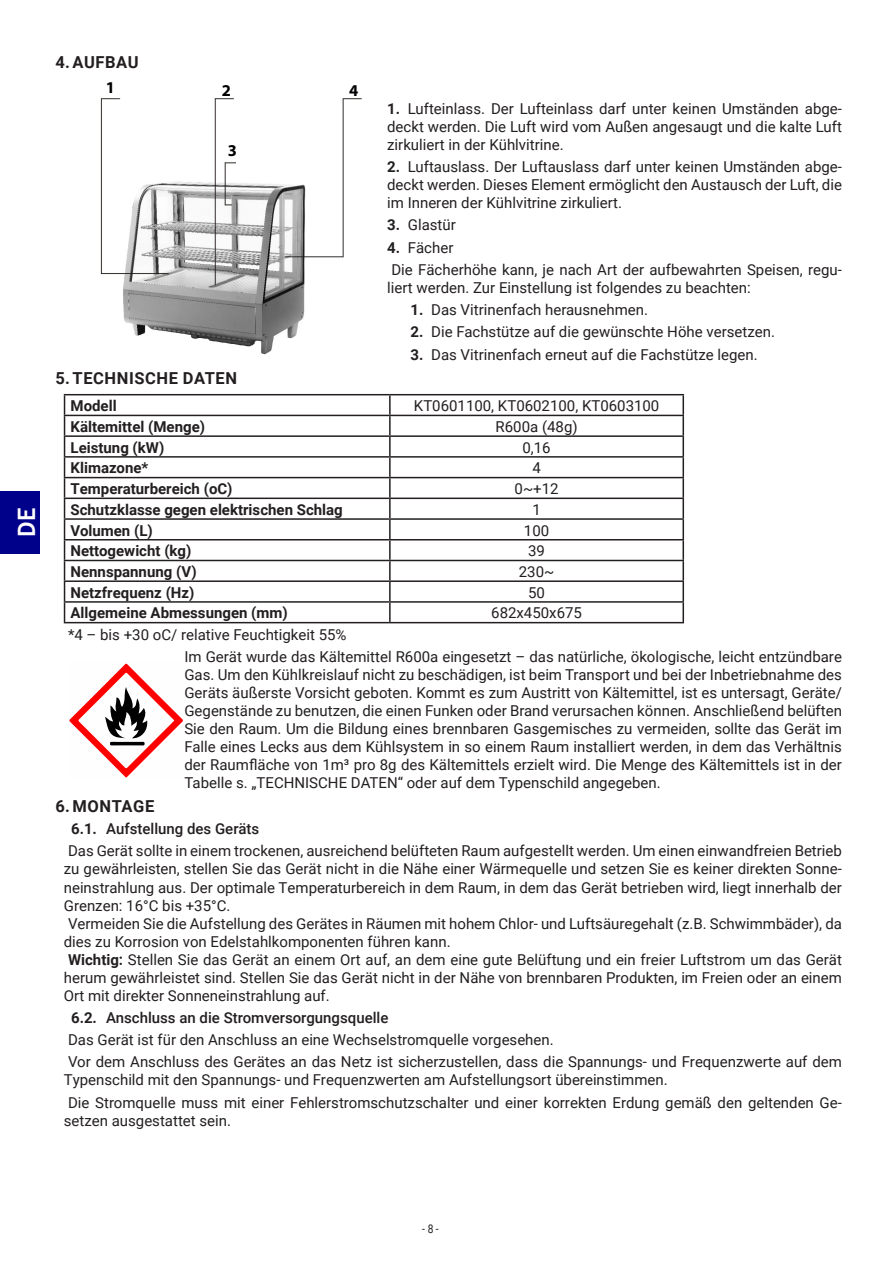
<style>
.page{position:relative;width:893px;height:1263px;background:#fff}
.page>*{position:absolute;margin:0;border:0;box-sizing:border-box;transform-origin:0 0}
.t1{font:700 24px "Trebuchet MS";color:#fff}
.t2{font:700 16.5px "Roboto";letter-spacing:.035em;color:#231f20}
.t3{font:700 16.5px "Myriad Pro";color:#000}
.Tekst_podstawowy{font:15px/18px "Roboto";color:#231f20;text-align:justify}
.Tabela_opisy_Bold{font:700 15px "Roboto";color:#231f20}
.Tabela_zawartość{font:15px "Roboto";color:#231f20}
.t4{font:500 15px "Roboto";color:#231f20}
.t5{font:12px "Roboto";color:#231f20;scale:.86 1}
.s1{font-weight:700}
</style>
<div class="page">
<div style="left:0;top:491px;width:39px;height:62px;background:#00018a"></div>
<img style="left:100px;top:98px;width:262px;height:257px">
<div style="left:234px;top:93px;width:95px;height:49px;background:#fff"></div>
<div style="left:121px;top:93px;width:89px;height:68px;background:#fff"></div>
<div style="left:236px;top:155px;width:52px;height:15px;background:#fff"></div>
<hr style="left:64px;top:394px;width:326px;height:1px;background:#231f20">
<hr style="left:390px;top:394px;width:294px;height:1px;background:#231f20">
<hr style="left:389px;top:395px;width:2px;height:20px;background:#231f20">
<hr style="left:682px;top:395px;width:2px;height:20px;background:#231f20">
<hr style="left:64px;top:415px;width:326px;height:1px;background:#231f20">
<hr style="left:390px;top:415px;width:294px;height:1px;background:#231f20">
<hr style="left:64px;top:435px;width:326px;height:2px;background:#231f20">
<hr style="left:390px;top:435px;width:294px;height:2px;background:#231f20">
<hr style="left:64px;top:456px;width:326px;height:2px;background:#231f20">
<hr style="left:390px;top:456px;width:294px;height:2px;background:#231f20">
<svg style="left:389px;top:416px;width:2px;height:61px"></svg>
<svg style="left:682px;top:416px;width:2px;height:61px"></svg>
<hr style="left:64px;top:477px;width:326px;height:1px;background:#231f20">
<hr style="left:390px;top:477px;width:294px;height:1px;background:#231f20">
<hr style="left:389px;top:478px;width:2px;height:20px;background:#231f20">
<hr style="left:682px;top:478px;width:2px;height:20px;background:#231f20">
<hr style="left:64px;top:498px;width:326px;height:1px;background:#231f20">
<hr style="left:390px;top:498px;width:294px;height:1px;background:#231f20">
<hr style="left:64px;top:518px;width:326px;height:2px;background:#231f20">
<hr style="left:390px;top:518px;width:294px;height:2px;background:#231f20">
<svg style="left:389px;top:499px;width:2px;height:40px"></svg>
<svg style="left:682px;top:499px;width:2px;height:40px"></svg>
<hr style="left:64px;top:539px;width:326px;height:1px;background:#231f20">
<hr style="left:390px;top:539px;width:294px;height:1px;background:#231f20">
<hr style="left:389px;top:540px;width:2px;height:20px;background:#231f20">
<hr style="left:682px;top:540px;width:2px;height:20px;background:#231f20">
<hr style="left:64px;top:560px;width:326px;height:1px;background:#231f20">
<hr style="left:390px;top:560px;width:294px;height:1px;background:#231f20">
<hr style="left:64px;top:580px;width:326px;height:2px;background:#231f20">
<hr style="left:390px;top:580px;width:294px;height:2px;background:#231f20">
<hr style="left:64px;top:601px;width:326px;height:2px;background:#231f20">
<svg style="left:64px;top:395px;width:1px;height:227px"></svg>
<hr style="left:390px;top:601px;width:294px;height:2px;background:#231f20">
<svg style="left:389px;top:561px;width:2px;height:61px"></svg>
<svg style="left:682px;top:561px;width:2px;height:61px"></svg>
<hr style="left:64px;top:622px;width:326px;height:1px;background:#231f20">
<hr style="left:390px;top:622px;width:294px;height:1px;background:#231f20">
<svg style="left:69px;top:663px;width:114px;height:115px"></svg>
<h1 class="t1" style="left:12px;top:537px;width:31px;rotate:-90deg">DE</h1>
<p class="t2" style="left:56px;top:51px;width:85px">4.AUFBAU</p>
<p class="t3" style="left:106px;top:76px;width:11px">1</p>
<p class="t3" style="left:222px;top:80px;width:11px">2</p>
<p class="t3" style="left:228px;top:140px;width:11px">3</p>
<p class="t3" style="left:349px;top:80px;width:11px">4</p>
<p class="Tekst_podstawowy" style="left:387px;top:99px;width:456px"><span class="s1">1.</span> Lufteinlass. Der Lufteinlass darf unter keinen Umständen abge&shy;deckt werden. Die Luft wird vom Außen angesaugt und die kalte Luft zirkuliert in der Kühlvitrine.</p>
<p class="Tekst_podstawowy" style="left:387px;top:157px;width:456px"><span class="s1">2.</span> Luftauslass. Der Luftauslass darf unter keinen Umständen abge&shy;deckt werden. Dieses Element ermöglicht den Austausch der Luft, die im Inneren der Kühlvitrine zirkuliert.</p>
<p class="Tekst_podstawowy" style="left:387px;top:215px;width:70px"><span class="s1">3.</span> Glastür</p>
<p class="Tekst_podstawowy" style="left:387px;top:238px;width:68px"><span class="s1">4.</span> Fächer</p>
<p class="Tekst_podstawowy" style="left:387px;top:260px;width:456px">Die Fächerhöhe kann, je nach Art der aufbewahrten Speisen, regu&shy;liert werden. Zur Einstellung ist folgendes zu beachten:</p>
<p class="Tekst_podstawowy" style="left:411px;top:300px;width:239px"><span class="s1">1.</span> Das Vitrinenfach herausnehmen.</p>
<p class="Tekst_podstawowy" style="left:411px;top:322px;width:366px"><span class="s1">2.</span> Die Fachstütze auf die gewünschte Höhe versetzen.</p>
<p class="Tekst_podstawowy" style="left:411px;top:345px;width:349px"><span class="s1">3.</span> Das Vitrinenfach erneut auf die Fachstütze legen.</p>
<p class="t2" style="left:56px;top:366px;width:183px">5. TECHNISCHE DATEN</p>
<p class="Tabela_opisy_Bold" style="left:71px;top:395px;width:48px">Modell</p>
<p class="Tabela_zawartość" style="left:414px;top:395px;width:247px">KT0601100, KT0602100, KT0603100</p>
<p class="Tabela_opisy_Bold" style="left:71px;top:416px;width:136px">Kältemittel (Menge)</p>
<p class="Tabela_zawartość" style="left:496px;top:416px;width:84px">R600a (48g)</p>
<p class="Tabela_opisy_Bold" style="left:71px;top:437px;width:95px">Leistung (kW)</p>
<p class="Tabela_zawartość" style="left:522px;top:437px;width:30px">0,16</p>
<p class="Tabela_opisy_Bold" style="left:71px;top:457px;width:79px">Klimazone*</p>
<p class="Tabela_zawartość" style="left:532px;top:457px;width:10px">4</p>
<p class="Tabela_opisy_Bold" style="left:71px;top:478px;width:163px">Temperaturbereich (oC)</p>
<p class="Tabela_zawartość" style="left:515px;top:478px;width:45px">0~+12</p>
<p class="Tabela_opisy_Bold" style="left:71px;top:499px;width:274px">Schutzklasse gegen elektrischen Schlag</p>
<p class="Tabela_zawartość" style="left:532px;top:499px;width:10px">1</p>
<p class="Tabela_opisy_Bold" style="left:71px;top:520px;width:84px">Volumen (L)</p>
<p class="Tabela_zawartość" style="left:524px;top:520px;width:27px">100</p>
<p class="Tabela_opisy_Bold" style="left:71px;top:540px;width:122px">Nettogewicht (kg)</p>
<p class="Tabela_zawartość" style="left:528px;top:540px;width:18px">39</p>
<p class="Tabela_opisy_Bold" style="left:71px;top:561px;width:128px">Nennspannung (V)</p>
<p class="Tabela_zawartość" style="left:519px;top:561px;width:37px">230~</p>
<p class="Tabela_opisy_Bold" style="left:71px;top:582px;width:125px">Netzfrequenz (Hz)</p>
<p class="Tabela_zawartość" style="left:528px;top:582px;width:18px">50</p>
<p class="Tabela_opisy_Bold" style="left:71px;top:602px;width:219px">Allgemeine Abmessungen (mm)</p>
<p class="Tabela_zawartość" style="left:491px;top:602px;width:92px">682x450x675</p>
<p class="Tekst_podstawowy" style="left:68px;top:625px;width:280px">*4 – bis +30 oC/ relative Feuchtigkeit 55%</p>
<p class="Tekst_podstawowy" style="left:184px;top:647px;width:659px">Im Gerät wurde das Kältemittel R600a eingesetzt – das natürliche, ökologische, leicht entzündbare Gas. Um den Kühlkreislauf nicht zu beschädigen, ist beim Transport und bei der Inbetriebnahme des Geräts äußerste Vorsicht geboten. Kommt es zum Austritt von Kältemittel, ist es untersagt, Geräte/ Gegenstände zu benutzen, die einen Funken oder Brand verursachen können. Anschließend belüften Sie den Raum. Um die Bildung eines brennbaren Gasgemisches zu vermeiden, sollte das Gerät im Falle eines Lecks aus dem Kühlsystem in so einem Raum installiert werden, in dem das Verhältnis der Raumfläche von 1m³ pro 8g des Kältemittels erzielt wird. Die Menge des Kältemittels ist in der Tabelle s. „TECHNISCHE DATEN“ oder auf dem Typenschild angegeben.</p>
<p class="t2" style="left:56px;top:794px;width:100px">6. MONTAGE</p>
<p class="t4" style="left:71px;top:818px;width:190px"><span class="s1">6.1.</span> Aufstellung des Geräts</p>
<p class="Tekst_podstawowy" style="left:64px;top:841px;width:780px">Das Gerät sollte in einem trockenen, ausreichend belüfteten Raum aufgestellt werden. Um einen einwandfreien Betrieb zu gewährleisten, stellen Sie das Gerät nicht in die Nähe einer Wärmequelle und setzen Sie es keiner direkten Sonne&shy;neinstrahlung aus. Der optimale Temperaturbereich in dem Raum, in dem das Gerät betrieben wird, liegt innerhalb der Grenzen: 16°C bis +35°C.</p>
<p class="Tekst_podstawowy" style="left:64px;top:913px;width:780px">Vermeiden Sie die Aufstellung des Gerätes in Räumen mit hohem Chlor- und Luftsäuregehalt (z.B. Schwimmbäder), da dies zu Korrosion von Edelstahlkomponenten führen kann.</p>
<p class="Tekst_podstawowy" style="left:64px;top:949px;width:780px"><span class="s1">Wichtig:</span> Stellen Sie das Gerät an einem Ort auf, an dem eine gute Belüftung und ein freier Luftstrom um das Gerät herum gewährleistet sind. Stellen Sie das Gerät nicht in der Nähe von brennbaren Produkten, im Freien oder an einem Ort mit direkter Sonneneinstrahlung auf.</p>
<p class="t4" style="left:71px;top:1007px;width:319px"><span class="s1">6.2.</span> Anschluss an die Stromversorgungsquelle</p>
<p class="Tekst_podstawowy" style="left:68px;top:1030px;width:487px">Das Gerät ist für den Anschluss an eine Wechselstromquelle vorgesehen.</p>
<p class="Tekst_podstawowy" style="left:64px;top:1052px;width:780px">Vor dem Anschluss des Gerätes an das Netz ist sicherzustellen, dass die Spannungs- und Frequenzwerte auf dem<br>Typenschild mit den Spannungs- und Frequenzwerten am Aufstellungsort übereinstimmen.</p>
<p class="Tekst_podstawowy" style="left:64px;top:1093px;width:780px">Die Stromquelle muss mit einer Fehlerstromschutzschalter und einer korrekten Erdung gemäß den geltenden Ge&shy;setzen ausgestattet sein.</p>
<p class="t5" style="left:422px;top:1220px;width:21px">- 8 -</p>
</div>
